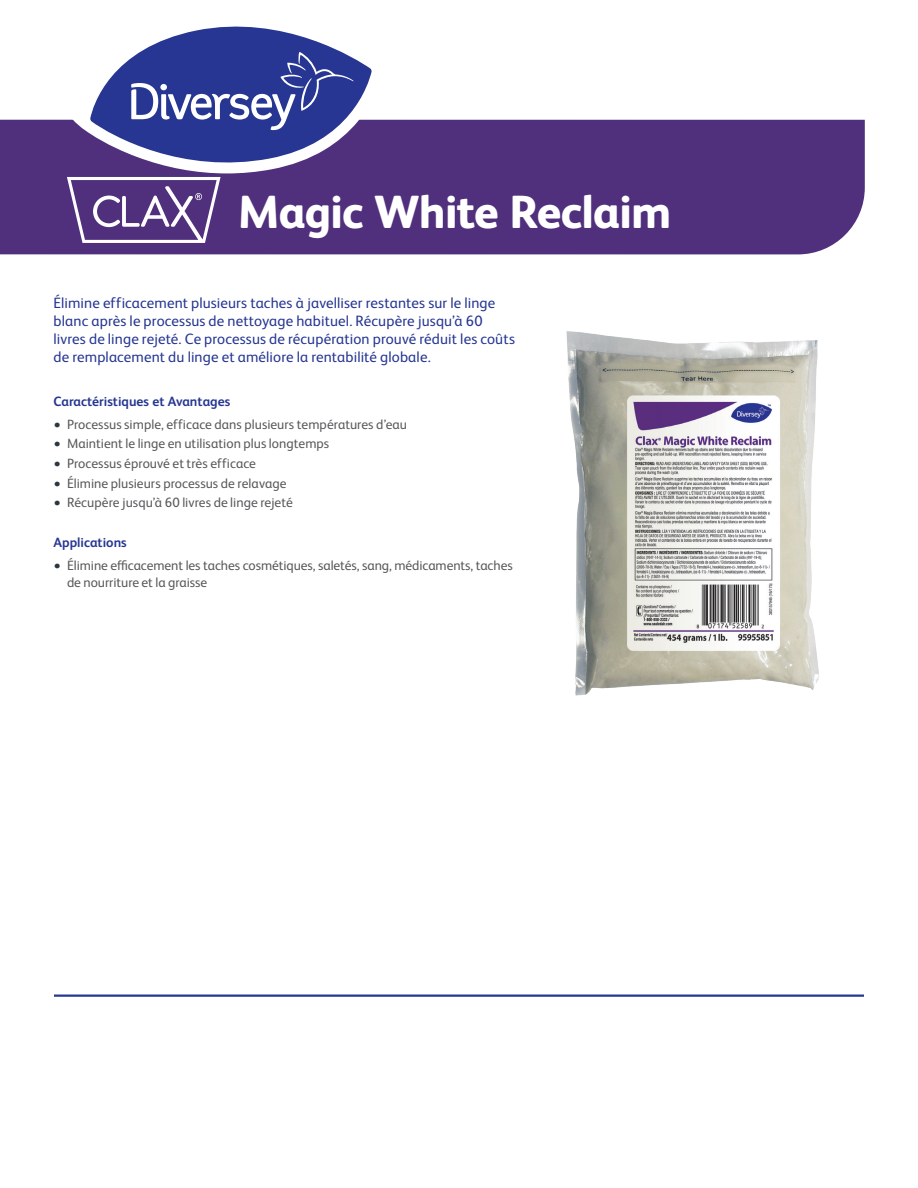
<style>
.page{position:relative;width:918px;height:1188px;background:#fff}
.page>*{position:absolute;margin:0;border:0;box-sizing:border-box;transform-origin:0 0}
.t1{font:800 46.5px "FS Albert Pro";letter-spacing:-.02em;color:#fff}
.t2{font:15px/18px "FS Albert Pro";letter-spacing:.01em;color:#263692}
.t3{font:13.5px/16.2px "FS Albert Pro";color:#57585a}
.t4{font:700 13.5px "FS Albert Pro";color:#263692}
.s1{font-size:15px;color:#2c3741}
</style>
<div class="page">
<hr style="left:54px;top:995px;width:810px;height:2px;background:#263692">
<div style="left:0;top:120px;width:865px;height:134px;background:#502f7c"></div>
<img style="left:566px;top:331px;width:253px;height:365px">
<svg style="left:70px;top:119px;width:317px;height:54px;background:#5e4086"></svg>
<svg style="left:90px;top:26px;width:282px;height:149px"></svg>
<svg style="left:131px;top:39px;width:227px;height:91px;background:#4c59a5"></svg>
<svg style="left:67px;top:177px;width:154px;height:66px"></svg>
<h1 class="t1" style="left:238px;top:175px;width:435px">Magic White Reclaim</h1>
<p class="t2" style="left:54px;top:293px;width:463px">Élimine efficacement plusieurs taches à javelliser restantes sur le linge blanc après le processus de nettoyage habituel. Récupère jusqu’à 60 livres de linge rejeté. Ce processus de récupération prouvé réduit les coûts de remplacement du linge et améliore la rentabilité globale.</p>
<p class="t4" style="left:54px;top:392px;width:178px">Caractéristiques et Avantages</p>
<p class="t3" style="left:54px;top:415px;width:355px"><span class="s1">•</span> Processus simple, efficace dans plusieurs températures d’eau</p>
<p class="t3" style="left:54px;top:435px;width:277px"><span class="s1">•</span> Maintient le linge en utilisation plus longtemps</p>
<p class="t3" style="left:54px;top:454px;width:204px"><span class="s1">•</span> Processus éprouvé et très efficace</p>
<p class="t3" style="left:54px;top:474px;width:234px"><span class="s1">•</span> Élimine plusieurs processus de relavage</p>
<p class="t3" style="left:54px;top:494px;width:241px"><span class="s1">•</span> Récupère jusqu’à 60 livres de linge rejeté</p>
<p class="t4" style="left:54px;top:533px;width:75px">Applications</p>
<p class="t3" style="left:67px;top:557px;width:447px;text-indent:-14px"><span class="s1">•</span> Élimine efficacement les taches cosmétiques, saletés, sang, médicaments, taches de nourriture et la graisse</p>
</div>
